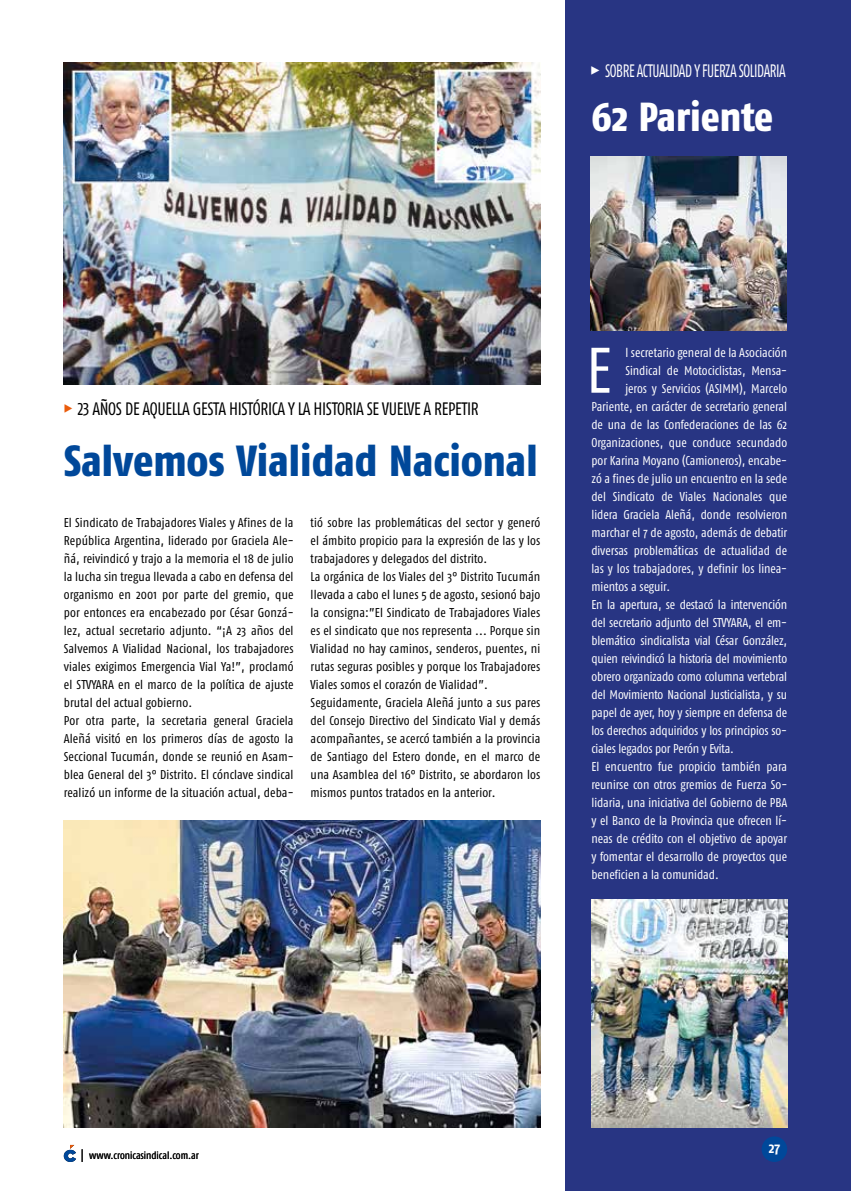
<style>
.page{position:relative;width:851px;height:1191px;background:#fff}
.page>*{position:absolute;margin:0;border:0;box-sizing:border-box;transform-origin:0 0}
.t1{font:64.2px "Fago Co";color:#fff}
.t2{font:800 43.5px "Fago Co";color:#00489a}
.t3{font:800 40.5px "Fago Co";letter-spacing:-.005em;color:#fff}
.t4{font:18px "Fago Co Lf";letter-spacing:-.02em;color:#000;scale:.94 1}
.t5{font:18px "Fago Co Lf";letter-spacing:-.03em;color:#fff;scale:.8 1}
.t6{font:700 15px "Fago Co";color:#fff}
.t7{font:12.75px/18px "Fago Co";letter-spacing:.01em;color:#000}
.t8{font:12.75px "Fago Co";letter-spacing:-.005em;color:#fff}
.t9{font:10.5px "Fago Co";color:#000}
.s1{font-family:"Fago Co Extra Bold Caps Exp"}
.s2{font-family:"Fago Co Extra Bold Caps Exp";color:#ea5b0b}
</style>
<div class="page">
<div style="left:566px;top:0;width:284px;height:1191px;background:#283583"></div>
<div style="left:761px;top:1136px;width:26px;height:26px;background:#00489a;border-radius:50%"></div>
<svg style="left:64px;top:1145px;width:12px;height:17px"></svg>
<svg style="left:82px;top:1149px;width:1px;height:13px"></svg>
<img style="left:64px;top:63px;width:476px;height:321px">
<img style="left:64px;top:820px;width:476px;height:307px">
<img style="left:590px;top:157px;width:196px;height:174px">
<img style="left:591px;top:900px;width:196px;height:227px">
<h3 class="t5" style="left:590px;top:60px;width:245px"><span class="s1">%</span> SOBRE ACTUALIDAD Y FUERZA SOLIDARIA</h3>
<h3 class="t3" style="left:591px;top:93px;width:183px">62 Pariente</h3>
<h3 class="t4" style="left:64px;top:398px;width:443px"><span class="s2">%</span> 23 AÑOS DE AQUELLA GESTA HISTÓRICA Y LA HISTORIA SE VUELVE A REPETIR</h3>
<h2 class="t2" style="left:64px;top:434px;width:475px">Salvemos Vialidad Nacional</h2>
<p class="t7" style="left:64px;top:513px;width:231px">El Sindicato de Trabajadores Viales y Afines de la República Argentina, liderado por Graciela Ale&shy;ñá, reivindicó y trajo a la memoria el 18 de julio la lucha sin tregua llevada a cabo en defensa del organismo en 2001 por parte del gremio, que por entonces era encabezado por César Gonzá&shy;lez, actual secretario adjunto. “¡A 23 años del Salvemos A Vialidad Nacional, los trabajadores viales exigimos Emergencia Vial Ya!”, proclamó el STVYARA en el marco de la política de ajuste brutal del actual gobierno.<br>Por otra parte, la secretaria general Graciela Aleñá visitó en los primeros días de agosto la Seccional Tucumán, donde se reunió en Asam&shy;blea General del 3° Distrito. El cónclave sindical realizó un informe de la situación actual, deba-</p>
<p class="t7" style="left:310px;top:513px;width:231px">tió sobre las problemáticas del sector y generó el ámbito propicio para la expresión de las y los trabajadores y delegados del distrito.<br>La orgánica de los Viales del 3° Distrito Tucumán llevada a cabo el lunes 5 de agosto, sesionó bajo la consigna:”El Sindicato de Trabajadores Viales es el sindicato que nos representa ... Porque sin Vialidad no hay caminos, senderos, puentes, ni rutas seguras posibles y porque los Trabajadores Viales somos el corazón de Vialidad”.<br>Seguidamente, Graciela Aleñá junto a sus pares del Consejo Directivo del Sindicato Vial y demás acompañantes, se acercó también a la provincia de Santiago del Estero donde, en el marco de una Asamblea del 16° Distrito, se abordaron los mismos puntos tratados en la anterior.</p>
<h1 class="t1" style="left:586px;top:334px;width:27px">E</h1>
<p class="t8" style="left:625px;top:345px;width:163px">l secretario general de la Asociación</p>
<p class="t8" style="left:625px;top:363px;width:163px">Sindical de Motociclistas, Mensa-</p>
<p class="t8" style="left:625px;top:381px;width:163px">jeros y Servicios (ASIMM), Marcelo</p>
<p class="t8" style="left:591px;top:399px;width:197px">Pariente, en carácter de secretario general</p>
<p class="t8" style="left:591px;top:417px;width:197px">de una de las Confederaciones de las 62</p>
<p class="t8" style="left:591px;top:435px;width:197px">Organizaciones, que conduce secundado</p>
<p class="t8" style="left:591px;top:453px;width:197px">por Karina Moyano (Camioneros), encabe-</p>
<p class="t8" style="left:591px;top:471px;width:197px">zó a fines de julio un encuentro en la sede</p>
<p class="t8" style="left:591px;top:489px;width:197px">del Sindicato de Viales Nacionales que</p>
<p class="t8" style="left:591px;top:507px;width:197px">lidera Graciela Aleñá, donde resolvieron</p>
<p class="t8" style="left:591px;top:525px;width:197px">marchar el 7 de agosto, además de debatir</p>
<p class="t8" style="left:591px;top:543px;width:197px">diversas problemáticas de actualidad de</p>
<p class="t8" style="left:591px;top:561px;width:197px">las y los trabajadores, y definir los linea-</p>
<p class="t8" style="left:591px;top:579px;width:80px">mientos a seguir.</p>
<p class="t8" style="left:591px;top:597px;width:197px">En la apertura, se destacó la intervención</p>
<p class="t8" style="left:591px;top:615px;width:197px">del secretario adjunto del STVYARA, el em-</p>
<p class="t8" style="left:591px;top:633px;width:197px">blemático sindicalista vial César González,</p>
<p class="t8" style="left:591px;top:651px;width:197px">quien reivindicó la historia del movimiento</p>
<p class="t8" style="left:591px;top:669px;width:197px">obrero organizado como columna vertebral</p>
<p class="t8" style="left:591px;top:687px;width:197px">del Movimiento Nacional Justicialista, y su</p>
<p class="t8" style="left:591px;top:705px;width:197px">papel de ayer, hoy y siempre en defensa de</p>
<p class="t8" style="left:591px;top:723px;width:197px">los derechos adquiridos y los principios so-</p>
<p class="t8" style="left:591px;top:741px;width:144px">ciales legados por Perón y Evita.</p>
<p class="t8" style="left:591px;top:759px;width:197px">El encuentro fue propicio también para</p>
<p class="t8" style="left:591px;top:777px;width:197px">reunirse con otros gremios de Fuerza So-</p>
<p class="t8" style="left:591px;top:795px;width:197px">lidaria, una iniciativa del Gobierno de PBA</p>
<p class="t8" style="left:591px;top:813px;width:197px">y el Banco de la Provincia que ofrecen lí-</p>
<p class="t8" style="left:591px;top:831px;width:197px">neas de crédito con el objetivo de apoyar</p>
<p class="t8" style="left:591px;top:849px;width:197px">y fomentar el desarrollo de proyectos que</p>
<p class="t8" style="left:591px;top:867px;width:129px">beneficien a la comunidad.</p>
<p class="t9" style="left:89px;top:1149px;width:111px">www.cronicasindical.com.ar</p>
<p class="t6" style="left:768px;top:1138px;width:13px">27</p>
</div>
